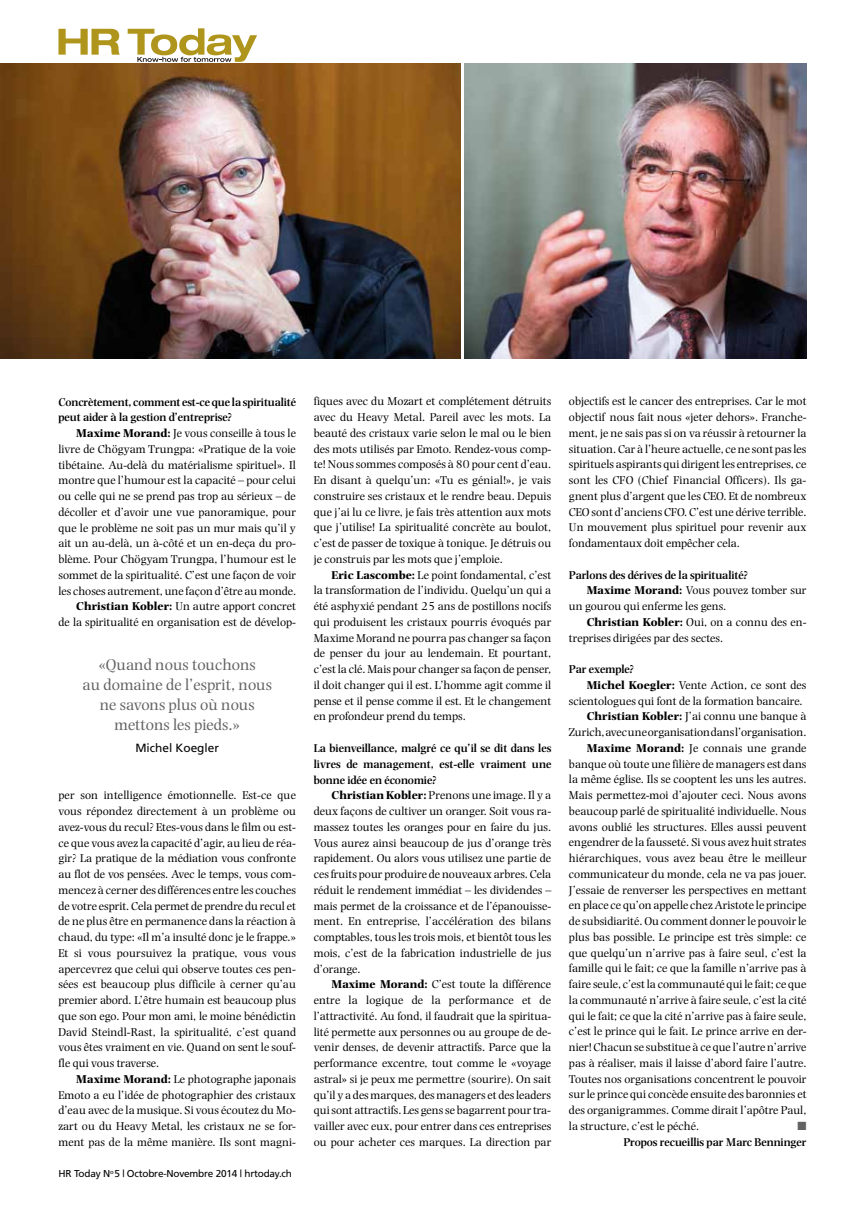
<style>
.page{position:relative;width:865px;height:1205px;background:#fff}
.page>*{position:absolute;margin:0;border:0;box-sizing:border-box;transform-origin:0 0}
.t1{font:16.25px/20px "Photina";color:#646363;text-align:center}
.t2{font:11.88px/15.8px "Photina";color:#000;text-align:justify}
.t3{font:600 11.88px/15.8px "Photina";color:#000}
.t4{font:11.88px "Frutiger";color:#000}
.t5{font:11.88px "Zapf Dingbats ITC";color:#646363}
.t6{font:10px "Frutiger";letter-spacing:-.02em;color:#000}
.s1{font-weight:700}
</style>
<div class="page">
<img style="left:0;top:64px;width:461px;height:294px">
<img style="left:464px;top:64px;width:342px;height:294px">
<svg style="left:58px;top:29px;width:62px;height:26px"></svg>
<svg style="left:128px;top:28px;width:129px;height:34px"></svg>
<p class="t3" style="left:58px;top:394px;width:239px">Concrètement, comment est-ce que la spiritualité peut aider à la gestion d’entreprise?</p>
<p class="t2" style="left:58px;top:425px;width:239px;text-align:right"><span class="s1">Maxime Morand:</span> Je vous conseille à tous le livre de Chögyam Trungpa: «Pratique de la voie tibétaine. Au-delà du matérialisme spirituel». Il montre que l’humour est la capacité – pour celui ou celle qui ne se prend pas trop au sérieux – de décoller et d’avoir une vue panoramique, pour que le problème ne soit pas un mur mais qu’il y ait un au-delà, un à-côté et un en-deça du pro&shy;blème. Pour Chögyam Trungpa, l’humour est le sommet de la spiritualité. C’est une façon de voir les choses autrement, une façon d’être au monde.<br><span class="s1">Christian Kobler:</span> Un autre apport concret<br>de la spiritualité en organisation est de dévelop-</p>
<h1 class="t1" style="left:82px;top:654px;width:191px">«Quand nous touchons<br>au domaine de l’esprit, nous ne savons plus où nous mettons les pieds.»</h1>
<p class="t4" style="left:135px;top:741px;width:85px">Michel Koegler</p>
<p class="t2" style="left:58px;top:788px;width:239px">per son intelligence émotionnelle. Est-ce que vous répondez directement à un problème ou avez-vous du recul? Etes-vous dans le film ou est&shy;ce que vous avez la capacité d’agir, au lieu de réa&shy;gir? La pratique de la médiation vous confronte au flot de vos pensées. Avec le temps, vous com&shy;mencez à cerner des différences entre les couches de votre esprit. Cela permet de prendre du recul et de ne plus être en permanence dans la réaction à chaud, du type: «Il m’a insulté donc je le frappe.» Et si vous poursuivez la pratique, vous vous apercevrez que celui qui observe toutes ces pen&shy;sées est beaucoup plus difficile à cerner qu’au premier abord. L’être humain est beaucoup plus que son ego. Pour mon ami, le moine bénédictin David Steindl-Rast, la spiritualité, c’est quand vous êtes vraiment en vie. Quand on sent le souf&shy;fle qui vous traverse.</p>
<p class="t2" style="left:58px;top:1071px;width:239px;text-indent:18px"><span class="s1">Maxime Morand:</span> Le photographe japonais Emoto a eu l’idée de photographier des cristaux d’eau avec de la musique. Si vous écoutez du Mo&shy;zart ou du Heavy Metal, les cristaux ne se for&shy;ment pas de la même manière. Ils sont magni-</p>
<p class="t6" style="left:58px;top:1168px;width:235px">HR Today N<sup>o</sup>5 | Octobre-Novembre 2014 | hrtoday.ch</p>
<p class="t2" style="left:314px;top:394px;width:239px">fiques avec du Mozart et complétement détruits avec du Heavy Metal. Pareil avec les mots. La beauté des cristaux varie selon le mal ou le bien des mots utilisés par Emoto. Rendez-vous comp&shy;te! Nous sommes composés à 80 pour cent d’eau.<br>En disant à quelqu’un: «Tu es génial!», je vais construire ses cristaux et le rendre beau. Depuis que j’ai lu ce livre, je fais très attention aux mots que j’utilise! La spiritualité concrète au boulot, c’est de passer de toxique à tonique. Je détruis ou je construis par les mots que j’emploie.</p>
<p class="t2" style="left:314px;top:567px;width:239px;text-indent:18px"><span class="s1">Eric Lascombe:</span> Le point fondamental, c’est la transformation de l’individu. Quelqu’un qui a été asphyxié pendant 25 ans de postillons nocifs qui produisent les cristaux pourris évoqués par Maxime Morand ne pourra pas changer sa façon de penser du jour au lendemain. Et pourtant, c’est la clé. Mais pour changer sa façon de penser, il doit changer qui il est. L’homme agit comme il pense et il pense comme il est. Et le changement en profondeur prend du temps.</p>
<p class="t3" style="left:314px;top:740px;width:239px;text-align:justify">La bienveillance, malgré ce qu’il se dit dans les livres de management, est-elle vraiment une bonne idée en économie?</p>
<p class="t2" style="left:314px;top:787px;width:239px;text-indent:18px"><span class="s1">Christian Kobler:</span> Prenons une image. Il y a deux façons de cultiver un oranger. Soit vous ra&shy;massez toutes les oranges pour en faire du jus.<br>Vous aurez ainsi beaucoup de jus d’orange très rapidement. Ou alors vous utilisez une partie de ces fruits pour produire de nouveaux arbres. Cela réduit le rendement immédiat – les dividendes – mais permet de la croissance et de l’épanouisse&shy;ment. En entreprise, l’accélération des bilans comptables, tous les trois mois, et bientôt tous les mois, c’est de la fabrication industrielle de jus d’orange.</p>
<p class="t2" style="left:314px;top:976px;width:239px;text-indent:18px"><span class="s1">Maxime Morand:</span> C’est toute la différence entre la logique de la performance et de l’attractivité. Au fond, il faudrait que la spiritua&shy;lité permette aux personnes ou au groupe de de&shy;venir denses, de devenir attractifs. Parce que la performance excentre, tout comme le «voyage astral» si je peux me permettre (sourire). On sait qu’il y a des marques, des managers et des leaders qui sont attractifs. Les gens se bagarrent pour tra&shy;vailler avec eux, pour entrer dans ces entreprises ou pour acheter ces marques. La direction par</p>
<p class="t2" style="left:569px;top:394px;width:239px">objectifs est le cancer des entreprises. Car le mot objectif nous fait nous «jeter dehors». Franche&shy;ment, je ne sais pas si on va réussir à retourner la situation. Car à l’heure actuelle, ce ne sont pas les spirituels aspirants qui dirigent les entreprises, ce sont les CFO (Chief Financial Officers). Ils ga&shy;gnent plus d’argent que les CEO. Et de nombreux CEO sont d’anciens CFO. C’est une dérive terrible.<br>Un mouvement plus spirituel pour revenir aux fondamentaux doit empêcher cela.</p>
<p class="t3" style="left:569px;top:567px;width:180px">Parlons des dérives de la spiritualité?</p>
<p class="t2" style="left:586px;top:582px;width:221px"><span class="s1">Maxime Morand:</span> Vous pouvez tomber sur</p>
<p class="t2" style="left:569px;top:598px;width:159px">un gourou qui enferme les gens.</p>
<p class="t2" style="left:586px;top:614px;width:221px"><span class="s1">Christian Kobler:</span> Oui, on a connu des en-</p>
<p class="t2" style="left:569px;top:630px;width:156px">treprises dirigées par des sectes.</p>
<p class="t3" style="left:569px;top:661px;width:66px">Par exemple?</p>
<p class="t2" style="left:586px;top:677px;width:221px"><span class="s1">Michel Koegler:</span> Vente Action, ce sont des</p>
<p class="t2" style="left:569px;top:693px;width:235px">scientologues qui font de la formation bancaire.</p>
<p class="t2" style="left:586px;top:708px;width:221px"><span class="s1">Christian Kobler:</span> J’ai connu une banque à</p>
<p class="t2" style="left:569px;top:724px;width:239px">Zurich, avec une organisation dans l’organisation.</p>
<p class="t2" style="left:586px;top:740px;width:221px"><span class="s1">Maxime Morand:</span> Je connais une grande</p>
<p class="t2" style="left:569px;top:756px;width:239px">banque où toute une filière de managers est dans</p>
<p class="t2" style="left:569px;top:771px;width:239px">la même église. Ils se cooptent les uns les autres.</p>
<p class="t2" style="left:569px;top:787px;width:239px">Mais permettez-moi d’ajouter ceci. Nous avons</p>
<p class="t2" style="left:569px;top:803px;width:239px">beaucoup parlé de spiritualité individuelle. Nous</p>
<p class="t2" style="left:569px;top:819px;width:239px">avons oublié les structures. Elles aussi peuvent</p>
<p class="t2" style="left:569px;top:834px;width:239px">engendrer de la fausseté. Si vous avez huit strates</p>
<p class="t2" style="left:569px;top:850px;width:239px">hiérarchiques, vous avez beau être le meilleur</p>
<p class="t2" style="left:569px;top:866px;width:239px">communicateur du monde, cela ne va pas jouer.</p>
<p class="t2" style="left:569px;top:882px;width:239px">J’essaie de renverser les perspectives en mettant</p>
<p class="t2" style="left:569px;top:897px;width:239px">en place ce qu’on appelle chez Aristote le principe</p>
<p class="t2" style="left:569px;top:913px;width:239px">de subsidiarité. Ou comment donner le pouvoir le</p>
<p class="t2" style="left:569px;top:929px;width:239px">plus bas possible. Le principe est très simple: ce</p>
<p class="t2" style="left:569px;top:945px;width:239px">que quelqu’un n’arrive pas à faire seul, c’est la</p>
<p class="t2" style="left:569px;top:960px;width:239px">famille qui le fait; ce que la famille n’arrive pas à</p>
<p class="t2" style="left:569px;top:976px;width:239px">faire seule, c’est la communauté qui le fait; ce que</p>
<p class="t2" style="left:569px;top:992px;width:239px">la communauté n’arrive à faire seule, c’est la cité</p>
<p class="t2" style="left:569px;top:1008px;width:239px">qui le fait; ce que la cité n’arrive pas à faire seule,</p>
<p class="t2" style="left:569px;top:1023px;width:239px">c’est le prince qui le fait. Le prince arrive en der-</p>
<p class="t2" style="left:569px;top:1039px;width:239px">nier! Chacun se substitue à ce que l’autre n’arrive</p>
<p class="t2" style="left:569px;top:1055px;width:239px">pas à réaliser, mais il laisse d’abord faire l’autre.</p>
<p class="t2" style="left:569px;top:1071px;width:239px">Toutes nos organisations concentrent le pouvoir</p>
<p class="t2" style="left:569px;top:1086px;width:239px">sur le prince qui concède ensuite des baronnies et</p>
<p class="t2" style="left:569px;top:1102px;width:239px">des organigrammes. Comme dirait l’apôtre Paul,</p>
<p class="t2" style="left:569px;top:1118px;width:132px">la structure, c’est le péché.</p>
<p class="t5" style="left:797px;top:1120px;width:11px">■</p>
<p class="t3" style="left:623px;top:1134px;width:185px">Propos recueillis par Marc Benninger</p>
</div>
